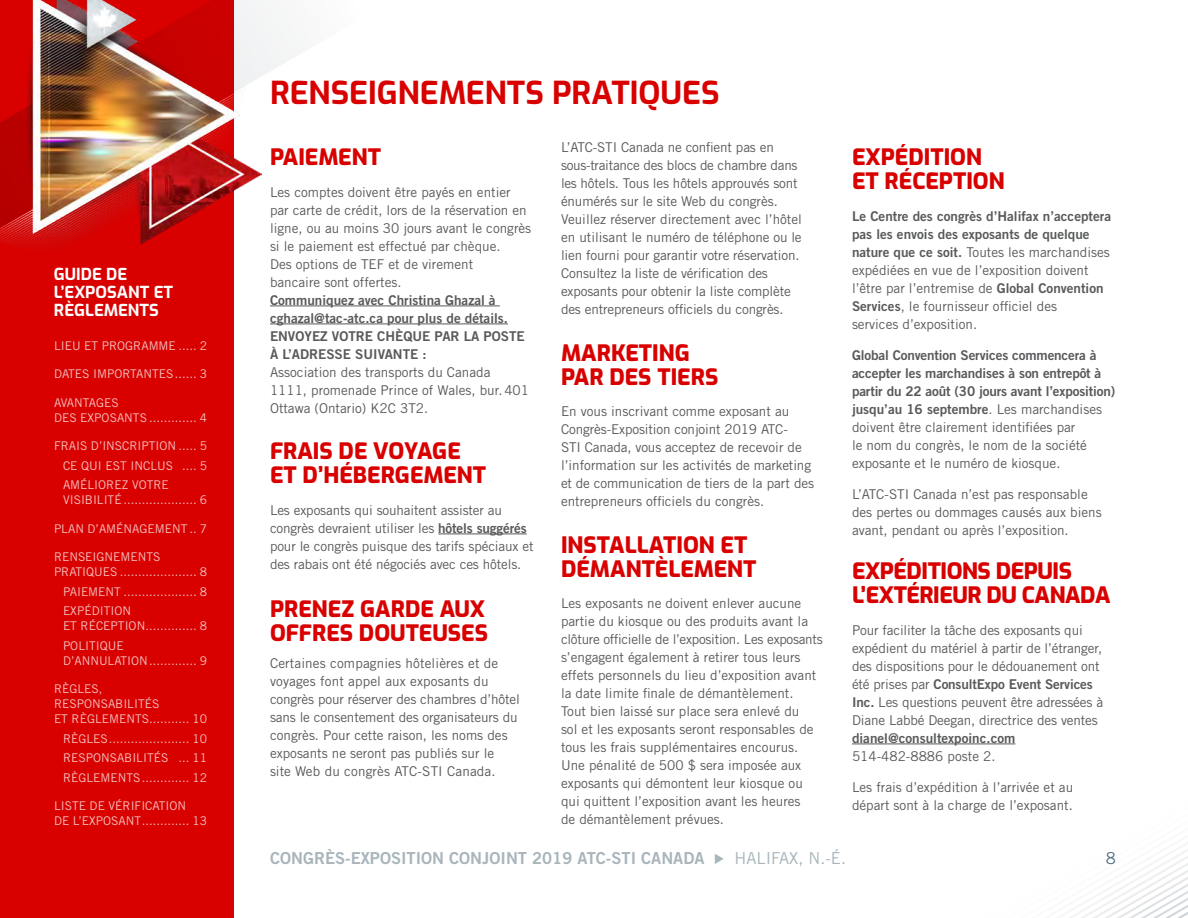
<style>
.page{position:relative;width:1188px;height:918px;background:#fff}
.page>*{position:absolute;margin:0;border:0;box-sizing:border-box;transform-origin:0 0}
.t1{font:700 31.5px "Exo";color:#d80100}
.t2{font:800 22.5px/24px "Exo";color:#d80100}
.t3{font:800 22.5px/24px "Exo";letter-spacing:-.02em;color:#d80100}
.t4{font:16.5px "Trade Gothic LT Std Bd 2";color:#a8b5bb}
.t5{font:700 16.5px/18px "Exo";color:#fff}
.t6{font:16.5px "Trade Gothic LT Std";color:#587282}
.t7{font:13.5px/18px "Trade Gothic LT Std";color:#58595b}
.t8{font:13.5px/18px "Trade Gothic LT Std Bd 2";color:#58595b}
.t9{font:12px/19.5px "Trade Gothic LT Std";color:#f5c0bf}
.s1{font-family:"Trade Gothic LT Std Bd 2"}
.s2{font-family:"Trade Gothic LT Std"}
</style>
<div class="page">
<div style="left:0;top:0;width:234px;height:918px;background:#d80100"></div>
<svg style="left:261px;top:10px;width:29px;height:166px"></svg>
<img style="left:0;top:0;width:261px;height:246px">
<svg style="left:1069px;top:845px;width:119px;height:73px"></svg>
<hr style="left:270px;top:306px;width:230px;height:1px;background:#58595b">
<hr style="left:270px;top:324px;width:238px;height:1px;background:#58595b">
<hr style="left:438px;top:534px;width:89px;height:1px;background:#58595b">
<hr style="left:852px;top:744px;width:163px;height:1px;background:#58595b">
<p class="t5" style="left:54px;top:264px;width:121px">GUIDE DE<br>L’EXPOSANT ET<br>RÈGLEMENTS</p>
<p class="t9" style="left:54px;top:335px;width:154px">LIEU ET PROGRAMME ..... 2</p>
<p class="t9" style="left:54px;top:364px;width:154px">DATES IMPORTANTES...... 3</p>
<p class="t9" style="left:54px;top:395px;width:154px;line-height:15px">AVANTAGES<br>DES EXPOSANTS ............. 4</p>
<p class="t9" style="left:63px;top:436px;width:145px;text-align:justify;text-indent:-9px">FRAIS D’INSCRIPTION ..... 5<br>CE QUI EST INCLUS .... 5<br>AMÉLIOREZ VOTRE</p>
<p class="t9" style="left:63px;top:490px;width:145px">VISIBILITÉ .................... 6</p>
<p class="t9" style="left:54px;top:518px;width:154px">PLAN D’AMÉNAGEMENT .. 7</p>
<p class="t9" style="left:54px;top:549px;width:154px;line-height:15px">RENSEIGNEMENTS<br>PRATIQUES ..................... 8</p>
<p class="t9" style="left:63px;top:581px;width:145px">PAIEMENT .................... 8<br>EXPÉDITION</p>
<p class="t9" style="left:63px;top:616px;width:145px">ET RÉCEPTION.............. 8<br>POLITIQUE</p>
<p class="t9" style="left:63px;top:650px;width:145px">D’ANNULATION............. 9</p>
<p class="t9" style="left:54px;top:681px;width:154px;line-height:15px">RÈGLES,<br>RESPONSABILITÉS<br>ET RÈGLEMENTS........... 10</p>
<p class="t9" style="left:63px;top:728px;width:145px;text-align:justify">RÈGLES...................... 10<br>RESPONSABILITÉS ... 11<br>RÈGLEMENTS............. 12</p>
<p class="t9" style="left:54px;top:798px;width:154px;line-height:15px">LISTE DE VÉRIFICATION<br>DE L’EXPOSANT............. 13</p>
<h1 class="t1" style="left:270px;top:68px;width:451px">RENSEIGNEMENTS PRATIQUES</h1>
<h2 class="t2" style="left:270px;top:143px;width:113px">PAIEMENT</h2>
<p class="t7" style="left:270px;top:183px;width:263px">Les comptes doivent être payés en entier par carte de crédit, lors de la réservation en ligne, ou au moins 30 jours avant le congrès si le paiement est effectué par chèque.<br>Des options de TEF et de virement<br>bancaire sont offertes.</p>
<p class="t8" style="left:270px;top:290px;width:256px">Communiquez avec Christina Ghazal à cghazal@tac-atc.ca pour plus de détails.<br>ENVOYEZ VOTRE CHÈQUE PAR LA POSTE À L’ADRESSE SUIVANTE :</p>
<p class="t7" style="left:270px;top:363px;width:261px">Association des transports du Canada<br>1111, promenade Prince of Wales, bur.401<br>Ottawa (Ontario) K2C 3T2.</p>
<h2 class="t2" style="left:270px;top:437px;width:218px">FRAIS DE VOYAGE<br>ET D’HÉBERGEMENT</h2>
<p class="t7" style="left:270px;top:501px;width:265px">Les exposants qui souhaitent assister au congrès devraient utiliser les <span class="s1">hôtels suggérés </span>pour le congrès puisque des tarifs spéciaux et des rabais ont été négociés avec ces hôtels.</p>
<h2 class="t2" style="left:270px;top:595px;width:220px">PRENEZ GARDE AUX<br>OFFRES DOUTEUSES</h2>
<p class="t7" style="left:270px;top:654px;width:251px">Certaines compagnies hôtelières et de voyages font appel aux exposants du congrès pour réserver des chambres d’hôtel sans le consentement des organisateurs du congrès. Pour cette raison, les noms des exposants ne seront pas publiés sur le<br>site Web du congrès ATC-STI Canada.</p>
<p class="t7" style="left:561px;top:138px;width:242px">L’ATC-STI Canada ne confient pas en sous-traitance des blocs de chambre dans les hôtels. Tous les hôtels approuvés sont énumérés sur le site Web du congrès.<br>Veuillez réserver directement avec l’hôtel en utilisant le numéro de téléphone ou le lien fourni pour garantir votre réservation.<br>Consultez la liste de vérification des exposants pour obtenir la liste complète des entrepreneurs officiels du congrès.</p>
<h2 class="t2" style="left:561px;top:339px;width:159px">MARKETING<br>PAR DES TIERS</h2>
<p class="t7" style="left:561px;top:402px;width:255px">En vous inscrivant comme exposant au Congrès-Exposition conjoint 2019 ATC-<br>STI Canada, vous acceptez de recevoir de l’information sur les activités de marketing et de communication de tiers de la part des entrepreneurs officiels du congrès.</p>
<h2 class="t2" style="left:561px;top:531px;width:197px">INSTALLATION ET<br>DÉMANTÈLEMENT</h2>
<p class="t7" style="left:561px;top:594px;width:263px">Les exposants ne doivent enlever aucune partie du kiosque ou des produits avant la clôture officielle de l’exposition. Les exposants s’engagent également à retirer tous leurs effets personnels du lieu d’exposition avant la date limite finale de démantèlement.<br>Tout bien laissé sur place sera enlevé du<br>sol et les exposants seront responsables de tous les frais supplémentaires encourus.<br>Une pénalité de 500 $ sera imposée aux exposants qui démontent leur kiosque ou qui quittent l’exposition avant les heures<br>de démantèlement prévues.</p>
<h2 class="t2" style="left:852px;top:143px;width:154px">EXPÉDITION<br>ET RÉCEPTION</h2>
<p class="t8" style="left:852px;top:207px;width:261px">Le Centre des congrès d’Halifax n’acceptera pas les envois des exposants de quelque</p>
<p class="t7" style="left:852px;top:243px;width:259px"><span class="s1">nature que ce soit.</span> Toutes les marchandises expédiées en vue de l’exposition doivent l’être par l’entremise de <span class="s1">Global Convention Services</span>, le fournisseur officiel des<br>services d’exposition.</p>
<p class="t8" style="left:852px;top:346px;width:265px">Global Convention Services commencera à accepter les marchandises à son entrepôt à partir du 22 août (30 jours avant l’exposition) jusqu’au 16 septembre<span class="s2">. Les marchandises</span></p>
<p class="t7" style="left:852px;top:418px;width:237px">doivent être clairement identifiées par le nom du congrès, le nom de la société exposante et le numéro de kiosque.</p>
<p class="t7" style="left:852px;top:486px;width:251px">L’ATC-STI Canada n’est pas responsable des pertes ou dommages causés aux biens avant, pendant ou après l’exposition.</p>
<h2 class="t3" style="left:852px;top:557px;width:260px">EXPÉDITIONS DEPUIS<br>L’EXTÉRIEUR DU CANADA</h2>
<p class="t7" style="left:852px;top:621px;width:252px">Pour faciliter la tâche des exposants qui expédient du matériel à partir de l’étranger, des dispositions pour le dédouanement ont</p>
<p class="t8" style="left:852px;top:674px;width:242px"><span class="s2">été prises par</span> ConsultExpo Event Services</p>
<p class="t7" style="left:852px;top:693px;width:253px"><span class="s1">Inc.</span> Les questions peuvent être adressées à<br>Diane Labbé Deegan, directrice des ventes</p>
<p class="t8" style="left:852px;top:728px;width:165px">dianel@consultexpoinc.com</p>
<p class="t7" style="left:852px;top:747px;width:145px">514-482-8886 poste 2.</p>
<p class="t7" style="left:852px;top:778px;width:223px">Les frais d’expédition à l’arrivée et au départ sont à la charge de l’exposant.</p>
<p class="t4" style="left:270px;top:848px;width:578px">CONGRÈS-EXPOSITION CONJOINT 2019 ATC-STI CANADA✔<span class="s2">HALIFAX, N.-É.</span></p>
<p class="t6" style="left:1106px;top:848px;width:12px">8</p>
</div>
